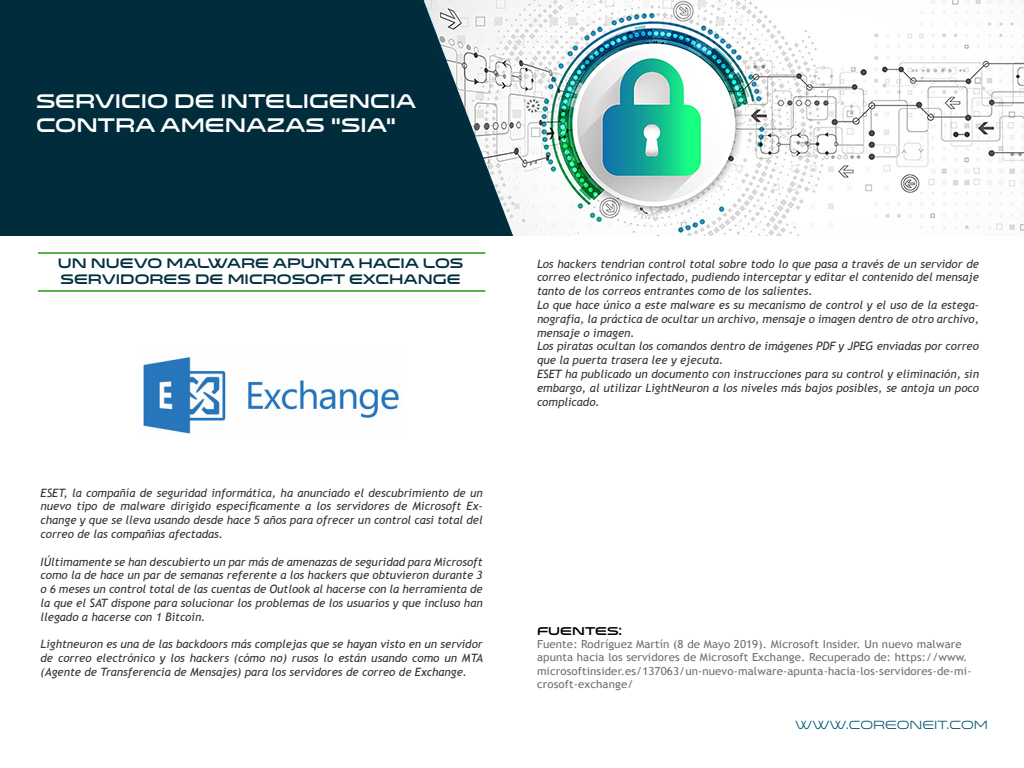
<style>
.page{position:relative;width:1024px;height:768px;background:#fff}
.page>*{position:absolute;margin:0;border:0;box-sizing:border-box;transform-origin:0 0}
.t1{font:20px/24px "Venera 900";color:#fff}
.t2{font:14px/16.8px "Venera 900";color:#00303e}
.t3{font:12px "Venera 500";color:#005272}
.t4{font:italic 11.5px/13.8px "Trebuchet MS";color:#333;text-align:justify}
.t5{font:11.5px "Venera 900";color:#000;scale:1.04 1}
.t6{font:11px/13.2px "Trebuchet MS";letter-spacing:.01em;color:#6e6e6e;scale:1.04 1}
</style>
<div class="page">
<img style="left:0;top:0;width:1024px;height:236px">
<hr style="left:38px;top:252px;width:447px;height:2px;background:#55b247">
<hr style="left:38px;top:290px;width:447px;height:2px;background:#55b247">
<img style="left:143px;top:356px;width:257px;height:78px">
<h1 class="t1" style="left:36px;top:89px;width:382px">SERVICIO DE INTELIGENCIA<br>CONTRA AMENAZAS “SIA”</h1>
<p class="t2" style="left:58px;top:254px;width:407px">UN NUEVO MALWARE APUNTA HACIA LOS<br>SERVIDORES DE MICROSOFT EXCHANGE</p>
<p class="t4" style="left:41px;top:486px;width:444px">ESET, la compañía de seguridad informática, ha anunciado el descubrimiento de un nuevo tipo de malware dirigido específicamente a los servidores de Microsoft Ex&shy;change y que se lleva usando desde hace 5 años para ofrecer un control casi total del correo de las compañías afectadas.</p>
<p class="t4" style="left:41px;top:555px;width:444px">IÚltimamente se han descubierto un par más de amenazas de seguridad para Microsoft como la de hace un par de semanas referente a los hackers que obtuvieron durante 3 o 6 meses un control total de las cuentas de Outlook al hacerse con la herramienta de la que el SAT dispone para solucionar los problemas de los usuarios y que incluso han llegado a hacerse con 1 Bitcoin.</p>
<p class="t4" style="left:41px;top:638px;width:444px">Lightneuron es una de las backdoors más complejas que se hayan visto en un servidor de correo electrónico y los hackers (cómo no) rusos lo están usando como un MTA (Agente de Transferencia de Mensajes) para los servidores de correo de Exchange.</p>
<p class="t4" style="left:537px;top:257px;width:443px">Los hackers tendrían control total sobre todo lo que pasa a través de un servidor de correo electrónico infectado, pudiendo interceptar y editar el contenido del mensaje tanto de los correos entrantes como de los salientes.</p>
<p class="t4" style="left:537px;top:298px;width:444px">Lo que hace único a este malware es su mecanismo de control y el uso de la estega&shy;nografía, la práctica de ocultar un archivo, mensaje o imagen dentro de otro archivo, mensaje o imagen.</p>
<p class="t4" style="left:537px;top:339px;width:443px">Los piratas ocultan los comandos dentro de imágenes PDF y JPEG enviadas por correo que la puerta trasera lee y ejecuta.</p>
<p class="t4" style="left:537px;top:367px;width:444px">ESET ha publicado un documento con instrucciones para su control y eliminación, sin embargo, al utilizar LightNeuron a los niveles más bajos posibles, se antoja un poco complicado.</p>
<p class="t5" style="left:537px;top:624px;width:84px">FUENTES:</p>
<p class="t6" style="left:537px;top:637px;width:419px">Fuente: Rodríguez Martín (8 de Mayo 2019). Microsoft Insider. Un nuevo malware apunta hacia los servidores de Microsoft Exchange. Recuperado de: https://www. microsoftinsider.es/137063/un-nuevo-malware-apunta-hacia-los-servidores-de-mi&shy;crosoft-exchange/</p>
<p class="t3" style="left:795px;top:718px;width:194px">WWW.COREONEIT.COM</p>
</div>
